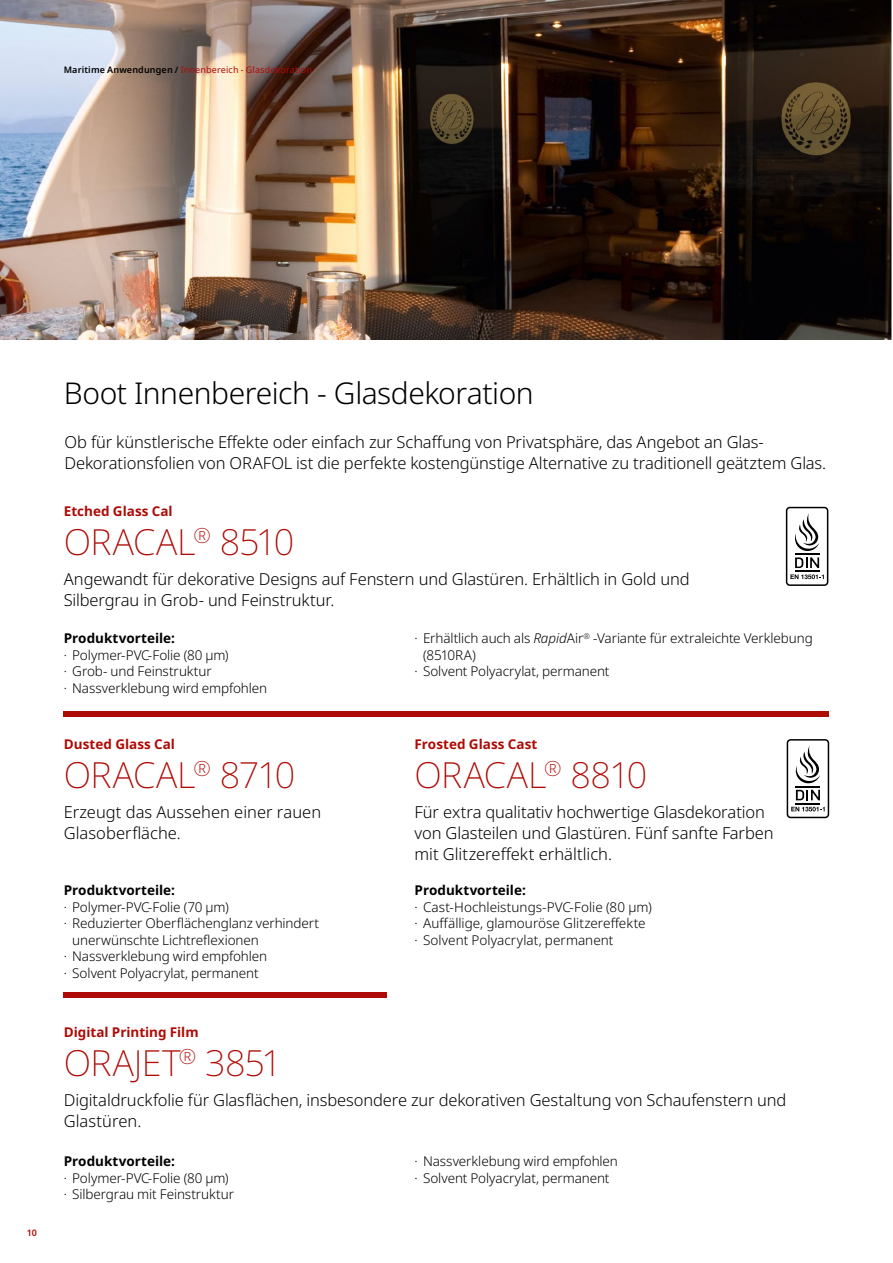
<style>
.page{position:relative;width:893px;height:1263px;background:#fff}
.page>*{position:absolute;margin:0;border:0;box-sizing:border-box;transform-origin:0 0}
.Heading{font:200 36px "Noto Sans";letter-spacing:-.02em;color:#ae0b05}
.Heading-2{font:300 30px "Noto Sans";letter-spacing:-.015em;color:#000}
.Body_text{font:300 16.5px/21px "Noto Sans";letter-spacing:-.01em;color:#000}
.Bullet_point_list{font:300 13.5px/16.5px "Noto Sans";letter-spacing:-.01em;color:#000}
.Body_text_bold_colour{font:700 13.5px "Noto Sans";color:#000}
.Body_text_bold_colour-2{font:700 13.5px "Noto Sans";color:#ae0b05}
.t1{font:9px "Noto Sans";letter-spacing:.015em;color:#ae0b05}
.t2{font:600 9px "Noto Sans";color:#ae0b05}
.s1{font-weight:600;color:#000}
.s2{font-style:italic}
</style>
<div class="page">
<img style="left:0;top:0;width:891px;height:339px">
<svg style="left:786px;top:507px;width:42px;height:79px"></svg>
<svg style="left:787px;top:739px;width:42px;height:79px"></svg>
<div style="left:64px;top:711px;width:765px;height:6px;background:#ae0b05"></div>
<div style="left:64px;top:992px;width:323px;height:6px;background:#ae0b05"></div>
<p class="t1" style="left:64px;top:64px;width:250px"><span class="s1">Maritime Anwendungen /</span> Innenbereich - Glasdekoration</p>
<p class="t2" style="left:27px;top:1226px;width:12px">10</p>
<p class="Heading-2" style="left:64px;top:372px;width:472px">Boot Innenbereich - Glasdekoration</p>
<p class="Body_text" style="left:65px;top:432px;width:763px">Ob für künstlerische Effekte oder einfach zur Schaffung von Privatsphäre, das Angebot an Glas-<br>Dekorationsfolien von ORAFOL ist die perfekte kostengünstige Alternative zu traditionell geätztem Glas.</p>
<p class="Body_text_bold_colour-2" style="left:64px;top:501px;width:110px">Etched Glass Cal</p>
<p class="Heading" style="left:64px;top:516px;width:232px">ORACAL<sup>®</sup> 8510</p>
<p class="Body_text" style="left:64px;top:569px;width:627px">Angewandt für dekorative Designs auf Fenstern und Glastüren. Erhältlich in Gold und</p>
<p class="Body_text" style="left:64px;top:590px;width:272px">Silbergrau in Grob- und Feinstruktur.</p>
<p class="Body_text_bold_colour" style="left:64px;top:629px;width:113px">Produktvorteile:</p>
<p class="Bullet_point_list" style="left:64px;top:647px;width:166px">· Polymer-PVC-Folie (80 μm)</p>
<p class="Bullet_point_list" style="left:64px;top:664px;width:149px">· Grob- und Feinstruktur</p>
<p class="Bullet_point_list" style="left:64px;top:680px;width:205px">· Nassverklebung wird empfohlen</p>
<p class="Bullet_point_list" style="left:415px;top:631px;width:400px">· Erhältlich auch als <span class="s2">Rapid</span>Air<sup>®</sup> -Variante für extraleichte Verklebung</p>
<p class="Bullet_point_list" style="left:423px;top:647px;width:54px">(8510RA)</p>
<p class="Bullet_point_list" style="left:415px;top:664px;width:196px">· Solvent Polyacrylat, permanent</p>
<p class="Body_text_bold_colour-2" style="left:64px;top:734px;width:113px">Dusted Glass Cal</p>
<p class="Heading" style="left:64px;top:749px;width:233px">ORACAL<sup>®</sup> 8710</p>
<p class="Body_text" style="left:64px;top:802px;width:259px">Erzeugt das Aussehen einer rauen<br>Glasoberfläche.</p>
<p class="Body_text_bold_colour" style="left:64px;top:881px;width:113px">Produktvorteile:</p>
<p class="Bullet_point_list" style="left:64px;top:899px;width:167px">· Polymer-PVC-Folie (70 μm)</p>
<p class="Bullet_point_list" style="left:72px;top:915px;width:248px;text-indent:-9px">· Reduzierter Oberflächenglanz verhindert unerwünschte Lichtreflexionen</p>
<p class="Bullet_point_list" style="left:64px;top:948px;width:205px">· Nassverklebung wird empfohlen</p>
<p class="Bullet_point_list" style="left:64px;top:965px;width:196px">· Solvent Polyacrylat, permanent</p>
<p class="Body_text_bold_colour-2" style="left:415px;top:734px;width:124px">Frosted Glass Cast</p>
<p class="Heading" style="left:415px;top:749px;width:234px">ORACAL<sup>®</sup> 8810</p>
<p class="Body_text" style="left:415px;top:802px;width:361px">Für extra qualitativ hochwertige Glasdekoration von Glasteilen und Glastüren. Fünf sanfte Farben mit Glitzereffekt erhältlich.</p>
<p class="Body_text_bold_colour" style="left:415px;top:881px;width:113px">Produktvorteile:</p>
<p class="Bullet_point_list" style="left:415px;top:899px;width:239px">· Cast-Hochleistungs-PVC-Folie (80 μm)</p>
<p class="Bullet_point_list" style="left:415px;top:915px;width:232px">· Auffällige, glamouröse Glitzereffekte</p>
<p class="Bullet_point_list" style="left:415px;top:932px;width:200px">· Solvent Polyacrylat, permanent</p>
<p class="Body_text_bold_colour-2" style="left:64px;top:1022px;width:136px">Digital Printing Film</p>
<p class="Heading" style="left:64px;top:1037px;width:220px">ORAJET<sup>®</sup> 3851</p>
<p class="Body_text" style="left:64px;top:1090px;width:724px">Digitaldruckfolie für Glasflächen, insbesondere zur dekorativen Gestaltung von Schaufenstern und<br>Glastüren.</p>
<p class="Body_text_bold_colour" style="left:64px;top:1152px;width:113px">Produktvorteile:</p>
<p class="Bullet_point_list" style="left:64px;top:1170px;width:166px">· Polymer-PVC-Folie (80 μm)</p>
<p class="Bullet_point_list" style="left:64px;top:1186px;width:172px">· Silbergrau mit Feinstruktur</p>
<p class="Bullet_point_list" style="left:415px;top:1153px;width:205px">· Nassverklebung wird empfohlen</p>
<p class="Bullet_point_list" style="left:415px;top:1170px;width:196px">· Solvent Polyacrylat, permanent</p>
</div>
